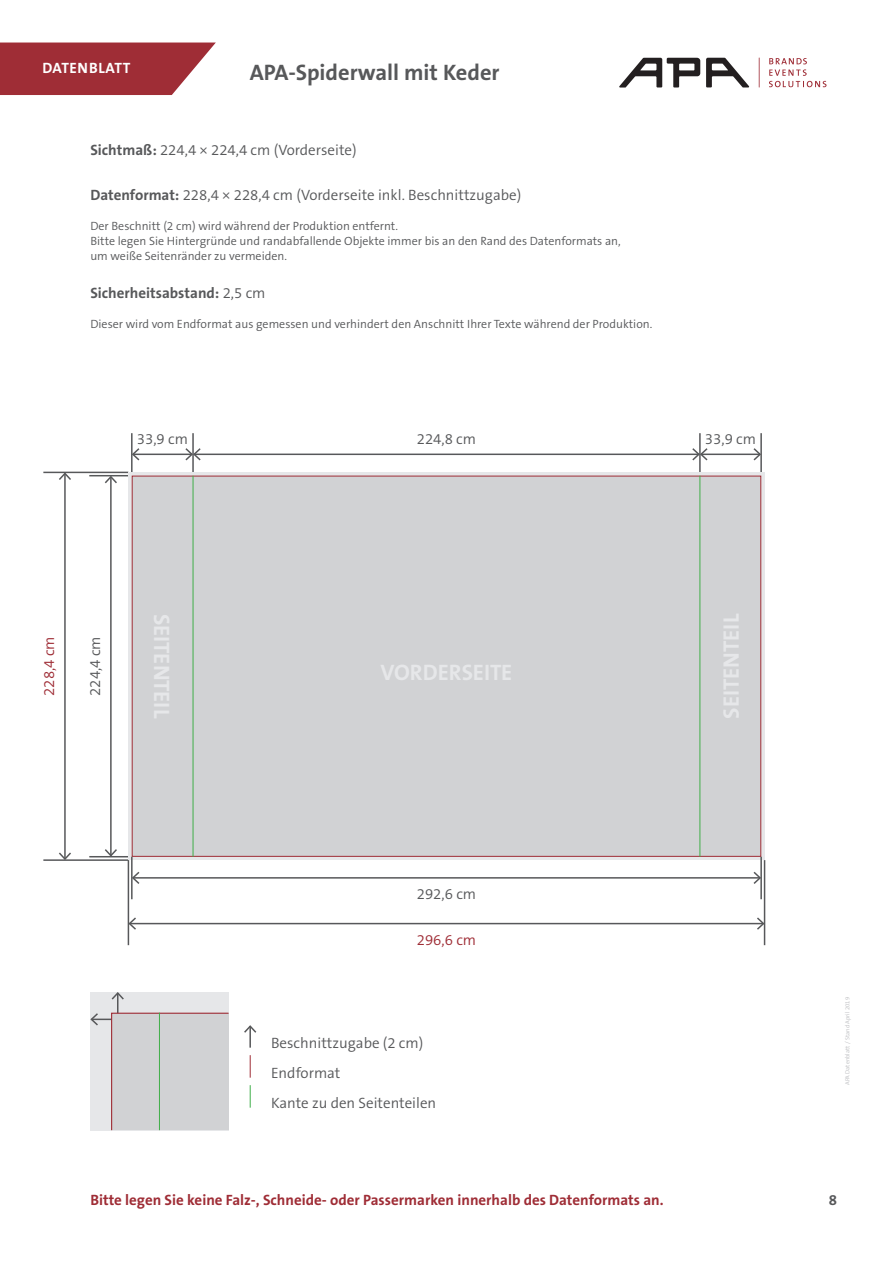
<style>
.page{position:relative;width:893px;height:1263px;background:#fff}
.page>*{position:absolute;margin:0;border:0;box-sizing:border-box;transform-origin:0 0}
.t1{font:700 22.5px "The Sans B7";color:#e6e7e9}
.t2{font:700 22.5px "The Sans B7";color:#57585a}
.t3{font:300 15px "The Sans B4";color:#57585a}
.t4{font:700 15px "The Sans B7";color:#9f2d36}
.t5{font:700 15px "The Sans B7";color:#57585a}
.t6{font:300 15px "The Sans B4";color:#9f2d36}
.t7{font:700 15px "The Sans B7";letter-spacing:.04em;color:#fff}
.t8{font:300 12px/15px "The Sans B4";color:#57585a}
.t9{font:300 6px "The Sans B4";color:#bcbdc0}
.s1{font-family:"The Sans B7";font-weight:700}
.s2{font-family:"The Sans B4";font-weight:300}
</style>
<div class="page">
<svg style="left:769px;top:58px;width:57px;height:29px"></svg>
<svg style="left:759px;top:58px;width:1px;height:29px"></svg>
<svg style="left:619px;top:58px;width:130px;height:30px"></svg>
<svg style="left:0;top:43px;width:216px;height:52px;background:#a8424a"></svg>
<hr style="left:89px;top:856px;width:43px;height:1px;background:#57585a">
<hr style="left:89px;top:475px;width:43px;height:1px;background:#57585a">
<hr style="left:110px;top:477px;width:2px;height:379px;background:#57585a">
<svg style="left:103px;top:847px;width:16px;height:11px"></svg>
<svg style="left:103px;top:476px;width:16px;height:9px"></svg>
<hr style="left:64px;top:473px;width:2px;height:386px;background:#57585a">
<svg style="left:59px;top:851px;width:12px;height:8px"></svg>
<svg style="left:57px;top:471px;width:16px;height:11px"></svg>
<hr style="left:43px;top:472px;width:85px;height:1px;background:#57585a">
<hr style="left:43px;top:859px;width:85px;height:2px;background:#57585a">
<div style="left:90px;top:992px;width:139px;height:138px;background:#e6e7e9"></div>
<hr style="left:91px;top:1018px;width:21px;height:2px;background:#57585a">
<svg style="left:90px;top:1013px;width:10px;height:13px"></svg>
<hr style="left:249px;top:1026px;width:2px;height:22px;background:#57585a">
<svg style="left:244px;top:1025px;width:13px;height:9px"></svg>
<svg style="left:250px;top:1055px;width:1px;height:23px"></svg>
<svg style="left:110px;top:992px;width:119px;height:139px;background:#d2d1d3"></svg>
<svg style="left:250px;top:1085px;width:1px;height:23px"></svg>
<hr style="left:159px;top:1013px;width:1px;height:117px;background:#40ae49">
<hr style="left:133px;top:454px;width:59px;height:1px;background:#57585a">
<svg style="left:133px;top:448px;width:8px;height:13px"></svg>
<hr style="left:701px;top:454px;width:59px;height:1px;background:#57585a">
<svg style="left:752px;top:448px;width:8px;height:13px"></svg>
<hr style="left:192px;top:433px;width:2px;height:43px;background:#57585a">
<hr style="left:760px;top:433px;width:2px;height:43px;background:#57585a">
<hr style="left:131px;top:433px;width:2px;height:43px;background:#57585a">
<hr style="left:699px;top:433px;width:2px;height:43px;background:#57585a">
<hr style="left:194px;top:454px;width:505px;height:1px;background:#57585a">
<svg style="left:184px;top:447px;width:18px;height:15px"></svg>
<svg style="left:691px;top:447px;width:18px;height:15px"></svg>
<div style="left:128px;top:472px;width:637px;height:388px;background:linear-gradient(to right,#e6e7e9,#e6e7e9)"></div>
<div style="left:132px;top:476px;width:629px;height:381px;background:#d1d2d4;border:1px solid #9f2d36"></div>
<hr style="left:193px;top:476px;width:1px;height:381px;background:#40ae49">
<hr style="left:699px;top:476px;width:1px;height:381px;background:#40ae49">
<hr style="left:133px;top:877px;width:627px;height:2px;background:#57585a">
<svg style="left:133px;top:871px;width:8px;height:13px"></svg>
<svg style="left:752px;top:871px;width:8px;height:13px"></svg>
<hr style="left:131px;top:857px;width:2px;height:42px;background:#57585a">
<hr style="left:760px;top:857px;width:2px;height:42px;background:#57585a">
<hr style="left:128px;top:860px;width:1px;height:85px;background:#57585a">
<hr style="left:764px;top:860px;width:1px;height:85px;background:#57585a">
<hr style="left:130px;top:923px;width:633px;height:1px;background:#57585a">
<svg style="left:127px;top:916px;width:11px;height:15px"></svg>
<svg style="left:755px;top:916px;width:11px;height:15px"></svg>
<p class="t7" style="left:43px;top:60px;width:89px">DATENBLATT</p>
<h1 class="t2" style="left:250px;top:61px;width:251px">APA-Spiderwall mit Keder</h1>
<p class="t3" style="left:90px;top:142px;width:268px"><span class="s1">Sichtmaß:</span> 224,4 × 224,4 cm (Vorderseite)</p>
<p class="t3" style="left:90px;top:187px;width:432px"><span class="s1">Datenformat:</span> 228,4 × 228,4 cm (Vorderseite inkl. Beschnittzugabe)</p>
<p class="t8" style="left:90px;top:219px;width:532px">Der Beschnitt (2 cm) wird während der Produktion entfernt.<br>Bitte legen Sie Hintergründe und randabfallende Objekte immer bis an den Rand des Datenformats an, um weiße Seitenränder zu vermeiden.</p>
<p class="t5" style="left:90px;top:285px;width:177px">Sicherheitsabstand: <span class="s2">2,5 cm</span></p>
<p class="t8" style="left:90px;top:316px;width:563px">Dieser wird vom Endformat aus gemessen und verhindert den Anschnitt Ihrer Texte während der Produktion.</p>
<p class="t3" style="left:137px;top:431px;width:53px">33,9 cm</p>
<p class="t3" style="left:417px;top:431px;width:61px">224,8 cm</p>
<p class="t3" style="left:705px;top:431px;width:53px">33,9 cm</p>
<p class="t6" style="left:42px;top:696px;width:61px;rotate:-90deg">228,4 cm</p>
<p class="t3" style="left:87px;top:696px;width:61px;rotate:-90deg">224,4 cm</p>
<h1 class="t1" style="left:174px;top:614px;width:106px;rotate:90deg">SEITENTEIL</h1>
<h1 class="t1" style="left:719px;top:719px;width:106px;rotate:-90deg">SEITENTEIL</h1>
<h1 class="t1" style="left:381px;top:661px;width:133px">VORDERSEITE</h1>
<p class="t3" style="left:417px;top:887px;width:61px">292,6 cm</p>
<p class="t6" style="left:417px;top:932px;width:61px">296,6 cm</p>
<p class="t3" style="left:271px;top:1035px;width:154px">Beschnittzugabe (2 cm)</p>
<p class="t3" style="left:271px;top:1065px;width:71px">Endformat</p>
<p class="t3" style="left:271px;top:1095px;width:167px">Kante zu den Seitenteilen</p>
<p class="t4" style="left:90px;top:1192px;width:575px">Bitte legen Sie keine Falz-, Schneide- oder Passermarken innerhalb des Datenformats an.</p>
<p class="t9" style="left:844px;top:1085px;width:90px;rotate:-90deg">APA Datenblatt / Stand April 2019</p>
<p class="t5" style="left:829px;top:1192px;width:10px">8</p>
</div>
